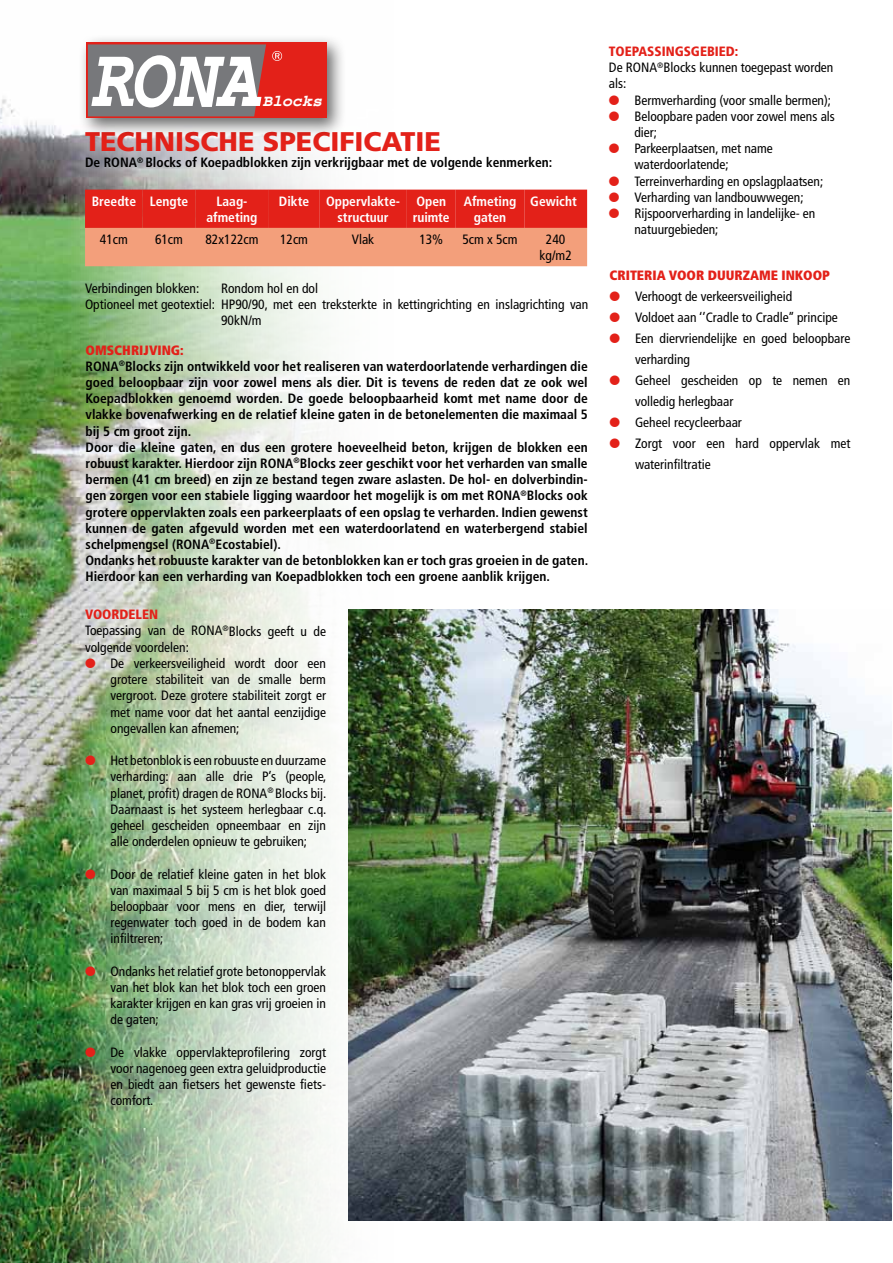
<style>
.page{position:relative;width:893px;height:1263px;background:#fff}
.page>*{position:absolute;margin:0;border:0;box-sizing:border-box;transform-origin:0 0}
.t1{font:900 27px "Frutiger";color:#e32119}
.t2{font:italic 700 16.5px "Courier";color:#fff}
.t3{font:italic 700 15px "Memphis";letter-spacing:-.05em;color:#fff}
.t4{font:condensed 13.5px/16.2px "Frutiger";color:#000}
.t5{font:700 condensed 13.5px/16.2px "Frutiger";color:#000}
.t6{font:700 condensed 13.5px/16.2px "Frutiger";color:#fff;text-align:center}
.t7{font:900 condensed 13.5px "Frutiger";color:#e32119}
.s1{font-weight:900;color:#e32119}
.s2{color:#e32119}
</style>
<div class="page">
<img style="left:0;top:99px;width:651px;height:1164px">
<svg style="left:85px;top:190px;width:502px;height:76px;background:#ea604a"></svg>
<img style="left:348px;top:609px;width:543px;height:611px">
<div style="left:77px;top:34px;width:269px;height:103px;background:#000;opacity:.59"></div>
<div style="left:86px;top:43px;width:241px;height:75px;background:#e32119"></div>
<svg style="left:272px;top:51px;width:10px;height:10px"></svg>
<svg style="left:88px;top:44px;width:178px;height:72px;background:#ada6a8"></svg>
<p class="t2" style="left:262px;top:92px;width:61px">Blocks</p>
<p class="t3" style="left:263px;top:92px;width:53px">reiniger</p>
<h1 class="t1" style="left:85px;top:125px;width:358px">TECHNISCHE SPECIFICATIE</h1>
<p class="t5" style="left:85px;top:155px;width:469px">De RONA<sup>®</sup> Blocks of Koepadblokken zijn verkrijgbaar met de volgende kenmerken:</p>
<p class="t6" style="left:92px;top:193px;width:98px">Breedte Lengte</p>
<p class="t6" style="left:207px;top:193px;width:53px">Laag&shy;afmeting</p>
<p class="t6" style="left:337px;top:193px;width:64px;text-align:left;text-indent:-58px">Dikte Oppervlakte&shy;structuur</p>
<p class="t6" style="left:413px;top:193px;width:38px;text-align:left">Open ruimte</p>
<p class="t6" style="left:464px;top:193px;width:54px">Afmeting gaten</p>
<p class="t6" style="left:530px;top:193px;width:48px">Gewicht</p>
<p class="t4" style="left:100px;top:231px;width:29px">41cm</p>
<p class="t4" style="left:155px;top:231px;width:29px">61cm</p>
<p class="t4" style="left:205px;top:231px;width:55px">82x122cm</p>
<p class="t4" style="left:280px;top:231px;width:29px">12cm</p>
<p class="t4" style="left:352px;top:231px;width:24px">Vlak</p>
<p class="t4" style="left:419px;top:231px;width:25px">13%</p>
<p class="t4" style="left:462px;top:231px;width:57px">5cm x 5cm</p>
<p class="t4" style="left:540px;top:231px;width:34px;text-align:center">240 kg/m2</p>
<p class="t4" style="left:85px;top:280px;width:116px">Verbindingen blokken:</p>
<p class="t4" style="left:221px;top:280px;width:98px">Rondom hol en dol</p>
<p class="t4" style="left:85px;top:296px;width:505px">Optioneel met geotextiel: HP90/90, met een treksterkte in kettingrichting en inslagrichting van</p>
<p class="t4" style="left:221px;top:312px;width:42px">90kN/m</p>
<p class="t5" style="left:85px;top:342px;width:504px"><span class="s1">OMSCHRIJVING:<br></span>RONA<sup>®</sup>Blocks zijn ontwikkeld voor het realiseren van waterdoorlatende verhardingen die goed beloopbaar zijn voor zowel mens als dier. Dit is tevens de reden dat ze ook wel Koepadblokken genoemd worden. De goede beloopbaarheid komt met name door de vlakke bovenafwerking en de relatief kleine gaten in de betonelementen die maximaal 5 bij 5 cm groot zijn.<br>Door die kleine gaten, en dus een grotere hoeveelheid beton, krijgen de blokken een robuust karakter. Hierdoor zijn RONA<sup>®</sup>Blocks zeer geschikt voor het verharden van smalle bermen (41 cm breed) en zijn ze bestand tegen zware aslasten. De hol- en dolverbindin&shy;gen zorgen voor een stabiele ligging waardoor het mogelijk is om met RONA<sup>®</sup>Blocks ook grotere oppervlakten zoals een parkeerplaats of een opslag te verharden. Indien gewenst kunnen de gaten afgevuld worden met een waterdoorlatend en waterbergend stabiel schelpmengsel (RONA<sup>®</sup>Ecostabiel).<br>Ondanks het robuuste karakter van de betonblokken kan er toch gras groeien in de gaten.<br>Hierdoor kan een verharding van Koepadblokken toch een groene aanblik krijgen.</p>
<p class="t4" style="left:85px;top:607px;width:242px"><span class="s1">VOOrDElEN<br></span>Toepassing van de RONA<sup>®</sup>Blocks geeft u de volgende voordelen:</p>
<p class="t4" style="left:111px;top:655px;width:217px;text-align:justify;text-indent:-26px"><span class="s2">●</span> De verkeersveiligheid wordt door een grotere stabiliteit van de smalle berm vergroot. Deze grotere stabiliteit zorgt er met name voor dat het aantal eenzijdige ongevallen kan afnemen;</p>
<p class="t4" style="left:111px;top:752px;width:217px;text-align:justify;text-indent:-26px"><span class="s2">●</span> Het betonblok is een robuuste en duurzame verharding: aan alle drie P’s (people, planet, profit) dragen de RONA<sup>®</sup> Blocks bij.<br>Daarnaast is het systeem herlegbaar c.q. geheel gescheiden opneembaar en zijn alle onderdelen opnieuw te gebruiken;</p>
<p class="t4" style="left:111px;top:866px;width:217px;text-align:justify;text-indent:-26px"><span class="s2">●</span> Door de relatief kleine gaten in het blok van maximaal 5 bij 5 cm is het blok goed beloopbaar voor mens en dier, terwijl regenwater toch goed in de bodem kan infiltreren;</p>
<p class="t4" style="left:111px;top:963px;width:217px;text-align:justify;text-indent:-26px"><span class="s2">●</span> Ondanks het relatief grote betonoppervlak van het blok kan het blok toch een groen karakter krijgen en kan gras vrij groeien in de gaten;</p>
<p class="t4" style="left:111px;top:1044px;width:217px;text-align:justify;text-indent:-26px"><span class="s2">●</span> De vlakke oppervlakteprofilering zorgt voor nagenoeg geen extra geluidproductie en biedt aan fietsers het gewenste fiets&shy;comfort.</p>
<p class="t4" style="left:609px;top:43px;width:226px"><span class="s1">TOEPASSINGSGEBIED:<br></span>De RONA<sup>®</sup>Blocks kunnen toegepast worden als:</p>
<p class="t4" style="left:609px;top:92px;width:224px"><span class="s2">●</span> Bermverharding (voor smalle bermen);</p>
<p class="t4" style="left:634px;top:108px;width:202px;text-indent:-26px"><span class="s2">●</span> Beloopbare paden voor zowel mens als dier;</p>
<p class="t4" style="left:634px;top:141px;width:140px;text-indent:-26px"><span class="s2">●</span> Parkeerplaatsen, met name waterdoorlatende;</p>
<p class="t4" style="left:609px;top:173px;width:216px"><span class="s2">●</span> Terreinverharding en opslagplaatsen;</p>
<p class="t4" style="left:609px;top:189px;width:196px"><span class="s2">●</span> Verharding van landbouwwegen;</p>
<p class="t4" style="left:634px;top:205px;width:182px;text-indent:-26px"><span class="s2">●</span> Rijspoorverharding in landelijke- en natuurgebieden;</p>
<p class="t7" style="left:609px;top:267px;width:222px">CRITERIA VOOR DUURZAME INKOOP</p>
<p class="t4" style="left:609px;top:288px;width:184px"><span class="s2">●</span> Verhoogt de verkeersveiligheid</p>
<p class="t4" style="left:609px;top:309px;width:230px"><span class="s2">●</span> Voldoet aan ‘’Cradle to Cradle’’ principe</p>
<p class="t4" style="left:635px;top:328px;width:217px;line-height:21px;text-indent:-26px"><span class="s2">●</span> Een diervriendelijke en goed beloopbare verharding</p>
<p class="t4" style="left:635px;top:370px;width:217px;line-height:21px;text-indent:-26px"><span class="s2">●</span> Geheel gescheiden op te nemen en volledig herlegbaar</p>
<p class="t4" style="left:609px;top:414px;width:134px"><span class="s2">●</span> Geheel recycleerbaar</p>
<p class="t4" style="left:635px;top:433px;width:217px;line-height:21px;text-indent:-26px"><span class="s2">●</span> Zorgt voor een hard oppervlak met waterinfiltratie</p>
</div>
